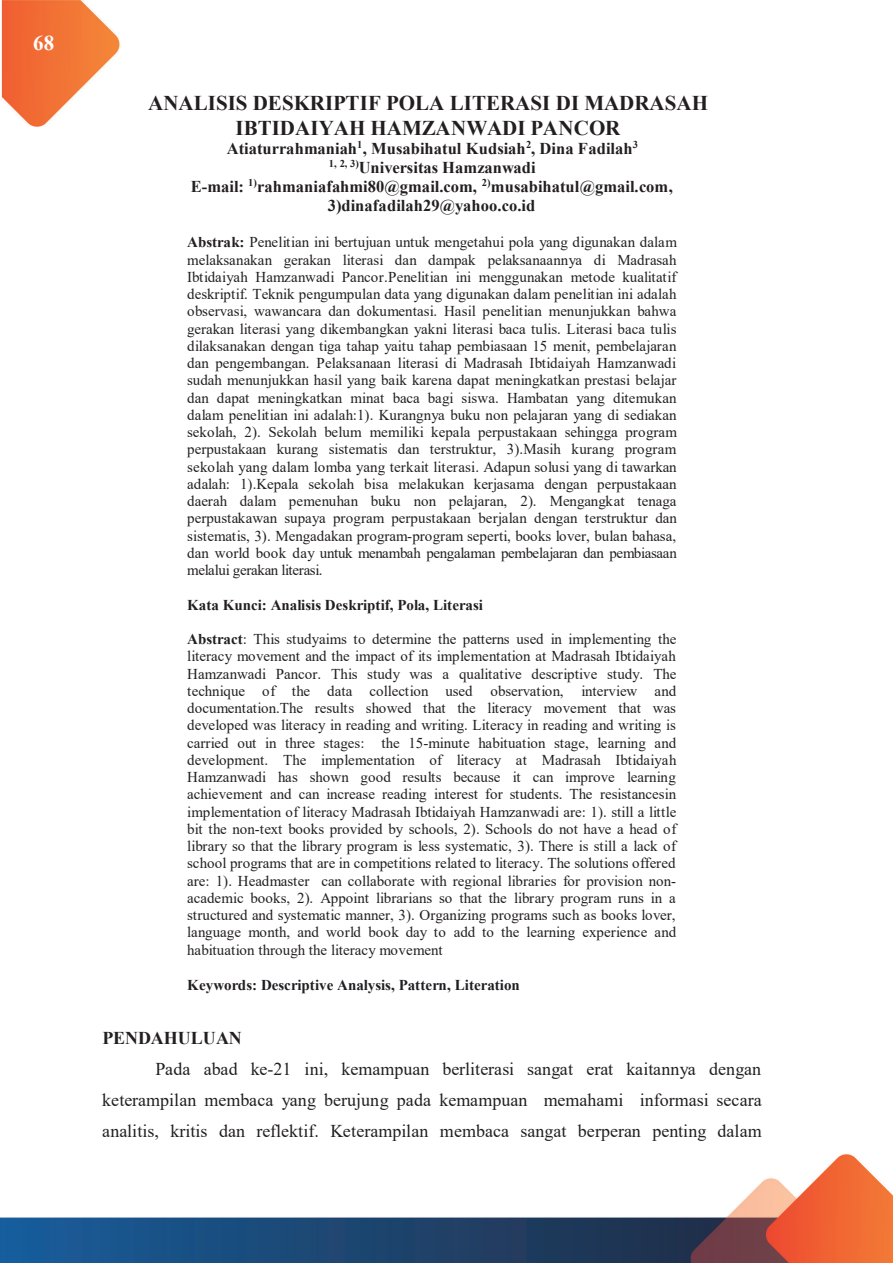
<style>
.page{position:relative;width:893px;height:1263px;background:#fff}
.page>*{position:absolute;margin:0;border:0;box-sizing:border-box;transform-origin:0 0}
.t1{font:700 21px/24.3px "Times New Roman";letter-spacing:.005em;color:#231f20;text-align:center}
.t2{font:700 21px "Times New Roman";color:#fff}
.t3{font:18px/31px "Times New Roman";letter-spacing:.005em;color:#231f20;text-align:justify}
.t4{font:700 18px "Times New Roman";letter-spacing:-.005em;color:#231f20}
.t5{font:700 16.5px/18.6px "Times New Roman";letter-spacing:.005em;color:#231f20;text-align:center}
.t6{font:15px/17.2px "Times New Roman";letter-spacing:-.02em;color:#231f20;text-align:justify}
.t7{font:700 15px "Times New Roman";color:#1e1f22}
.t8{font:700 15px "Times New Roman";color:#231f20}
.t9{font:700 10.5px "Times New Roman";color:#231f20}
.s1{font-weight:700}
.s2{color:#231f20}
</style>
<div class="page">
<img style="left:0;top:0;width:893px;height:1263px">
<h1 class="t2" style="left:33px;top:28px;width:22px">68</h1>
<h1 class="t1" style="left:148px;top:90px;width:561px">ANALISIS DESKRIPTIF POLA LITERASI DI MADRASAH<br>IBTIDAIYAH HAMZANWADI PANCOR</h1>
<p class="t9" style="left:633px;top:137px;width:7px">3</p>
<p class="t5" style="left:227px;top:139px;width:407px">Atiaturrahmaniah , Musabihatul Kudsiah<sup>2</sup>, Dina Fadilah</p>
<p class="t9" style="left:357px;top:137px;width:7px">1</p>
<p class="t5" style="left:359px;top:158px;width:178px">Universitas Hamzanwadi</p>
<p class="t9" style="left:329px;top:156px;width:31px">1, 2, 3)</p>
<p class="t5" style="left:191px;top:177px;width:483px">E-mail: <sup>1)</sup>rahmaniafahmi80@gmail.com, <sup>2)</sup>musabihatul@gmail.com,<br>3)dinafadilah29@yahoo.co.id</p>
<p class="t6" style="left:187px;top:233px;width:491px"><span class="s1">Abstrak:</span> Penelitian ini bertujuan untuk mengetahui pola yang digunakan dalam melaksanakan gerakan literasi dan dampak pelaksanaannya di Madrasah Ibtidaiyah Hamzanwadi Pancor.Penelitian ini menggunakan metode kualitatif deskriptif. Teknik pengumpulan data yang digunakan dalam penelitian ini adalah observasi, wawancara dan dokumentasi. Hasil penelitian menunjukkan bahwa gerakan literasi yang dikembangkan yakni literasi baca tulis. Literasi baca tulis dilaksanakan dengan tiga tahap yaitu tahap pembiasaan 15 menit, pembelajaran dan pengembangan. Pelaksanaan literasi di Madrasah Ibtidaiyah Hamzanwadi sudah menunjukkan hasil yang baik karena dapat meningkatkan prestasi belajar dan dapat meningkatkan minat baca bagi siswa. Hambatan yang ditemukan dalam penelitian ini adalah:1). Kurangnya buku non pelajaran yang di sediakan sekolah, 2). Sekolah belum memiliki kepala perpustakaan sehingga program perpustakaan kurang sistematis dan terstruktur, 3).Masih kurang program sekolah yang dalam lomba yang terkait literasi. Adapun solusi yang di tawarkan adalah: 1).Kepala sekolah bisa melakukan kerjasama dengan perpustakaan daerah dalam pemenuhan buku non pelajaran, 2). Mengangkat tenaga perpustakawan supaya program perpustakaan berjalan dengan terstruktur dan sistematis, 3). Mengadakan program-program seperti, books lover, bulan bahasa, dan world book day untuk menambah pengalaman pembelajaran dan pembiasaan melalui gerakan literasi.</p>
<p class="t8" style="left:187px;top:594px;width:297px">Kata Kunci: Analisis Deskriptif, Pola, Literasi</p>
<p class="t6" style="left:187px;top:630px;width:491px"><span class="s1">Abstract</span>: This studyaims to determine the patterns used in implementing the literacy movement and the impact of its implementation at Madrasah Ibtidaiyah Hamzanwadi Pancor. This study was a qualitative descriptive study. The technique of the data collection used observation, interview and documentation.The results showed that the literacy movement that was developed was literacy in reading and writing. Literacy in reading and writing is carried out in three stages: the 15-minute habituation stage, learning and development. The implementation of literacy at Madrasah Ibtidaiyah Hamzanwadi has shown good results because it can improve learning achievement and can increase reading interest for students. The resistancesin implementation of literacy Madrasah Ibtidaiyah Hamzanwadi are: 1). still a little bit the non-text books provided by schools, 2). Schools do not have a head of library so that the library program is less systematic, 3). There is still a lack of school programs that are in competitions related to literacy. The solutions offered are: 1). Headmaster can collaborate with regional libraries for provision non&shy;academic books, 2). Appoint librarians so that the library program runs in a structured and systematic manner, 3). Organizing programs such as books lover, language month, and world book day to add to the learning experience and habituation through the literacy movement</p>
<p class="t7" style="left:187px;top:974px;width:334px"><span class="s2">Keywords:</span> Descriptive Analysis, Pattern, Literation</p>
<p class="t4" style="left:102px;top:1025px;width:141px">PENDAHULUAN</p>
<p class="t3" style="left:102px;top:1053px;width:661px;text-indent:53px">Pada abad ke-21 ini, kemampuan berliterasi sangat erat kaitannya dengan keterampilan membaca yang berujung pada kemampuan memahami informasi secara analitis, kritis dan reflektif. Keterampilan membaca sangat berperan penting dalam</p>
</div>
